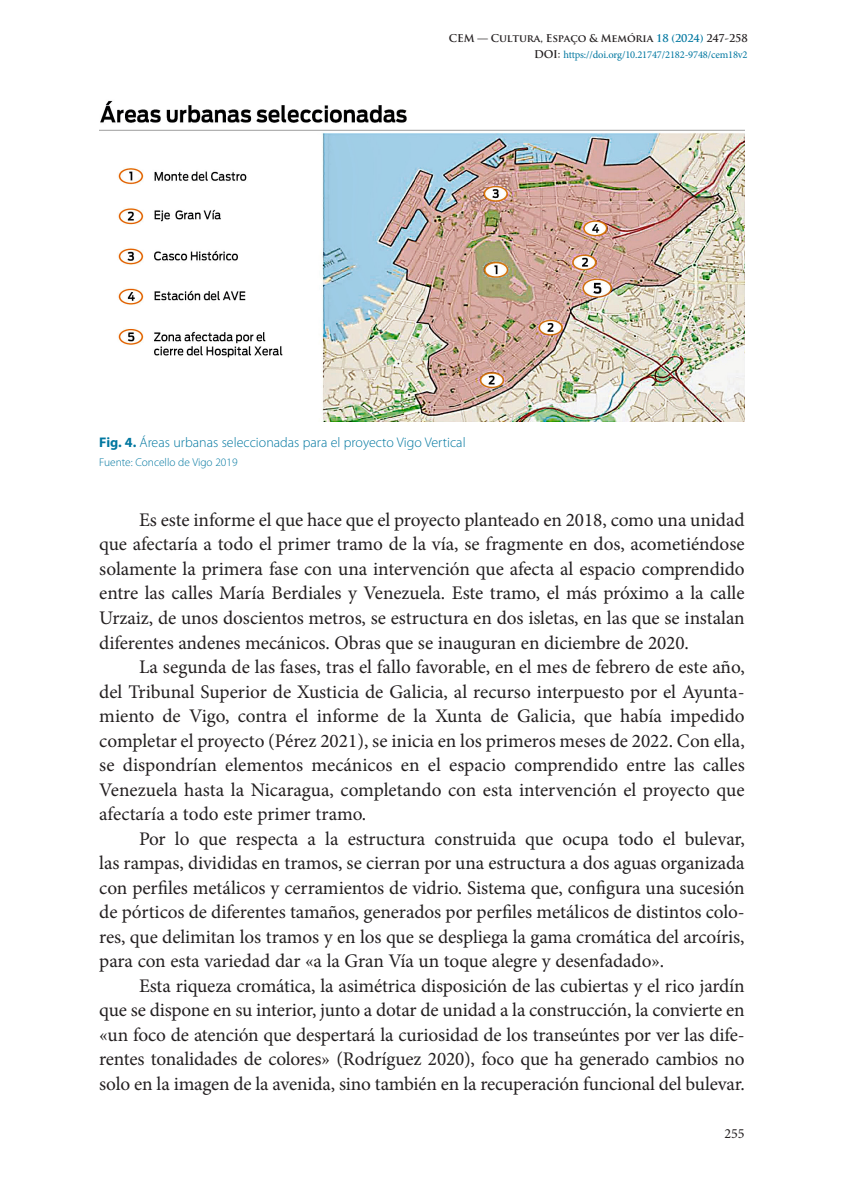
<style>
.page{position:relative;width:844px;height:1191px;background:#fff}
.page>*{position:absolute;margin:0;border:0;box-sizing:border-box;transform-origin:0 0}
.t1{font:19.25px/24.5px "Minion Pro";letter-spacing:-.005em;color:#231f20;text-align:justify}
.t2{font:300 14px "Myriad Pro";color:#0077a0}
.t3{font:14px "Minion Pro";color:#231f20}
.t4{font:300 11.38px "Myriad Pro";color:#0077a0}
.t5{font:10.5px "Minion Pro";letter-spacing:-.015em;color:#0077a0}
.t6{font:700 10.5px "Trajan Pro";letter-spacing:-.015em;color:#231f20}
.s1{color:#0077a0}
.s2{font-family:"Trajan Pro";font-weight:700;color:#231f20}
.s3{font-weight:700}
</style>
<div class="page">
<img style="left:99px;top:100px;width:645px;height:321px">
<p class="t6" style="left:449px;top:32px;width:300px">CEM — Cultura, Espaço &amp; Memória <span class="s1">18 (2024)</span> 247-258</p>
<p class="t5" style="left:534px;top:48px;width:215px"><span class="s2">DOI:</span> https://doi.org/10.21747/2182-9748/cem18v2</p>
<p class="t2" style="left:99px;top:434px;width:368px"><span class="s3">Fig. 4.</span> Áreas urbanas seleccionadas para el proyecto Vigo Vertical</p>
<p class="t4" style="left:99px;top:456px;width:140px">Fuente: Concello de Vigo 2019</p>
<p class="t1" style="left:99px;top:507px;width:646px;text-indent:40px">Es este informe el que hace que el proyecto planteado en 2018, como una unidad que afectaría a todo el primer tramo de la vía, se fragmente en dos, acometiéndose solamente la primera fase con una intervención que afecta al espacio comprendido entre las calles María Berdiales y Venezuela. Este tramo, el más próximo a la calle Urzaiz, de unos doscientos metros, se estructura en dos isletas, en las que se instalan diferentes andenes mecánicos. Obras que se inauguran en diciembre de 2020.</p>
<p class="t1" style="left:99px;top:654px;width:646px;text-indent:40px">La segunda de las fases, tras el fallo favorable, en el mes de febrero de este año, del Tribunal Superior de Xusticia de Galicia, al recurso interpuesto por el Ayunta&shy;miento de Vigo, contra el informe de la Xunta de Galicia, que había impedido completar el proyecto (Pérez 2021), se inicia en los primeros meses de 2022. Con ella, se dispondrían elementos mecánicos en el espacio comprendido entre las calles Venezuela hasta la Nicaragua, completando con esta intervención el proyecto que afectaría a todo este primer tramo.</p>
<p class="t1" style="left:99px;top:826px;width:646px;text-indent:40px">Por lo que respecta a la estructura construida que ocupa todo el bulevar, las rampas, divididas en tramos, se cierran por una estructura a dos aguas organizada con perfiles metálicos y cerramientos de vidrio. Sistema que, configura una sucesión de pórticos de diferentes tamaños, generados por perfiles metálicos de distintos colo&shy;res, que delimitan los tramos y en los que se despliega la gama cromática del arcoíris, para con esta variedad dar «a la Gran Vía un toque alegre y desenfadado».</p>
<p class="t1" style="left:99px;top:973px;width:646px;text-indent:40px">Esta riqueza cromática, la asimétrica disposición de las cubiertas y el rico jardín que se dispone en su interior, junto a dotar de unidad a la construcción, la convierte en «un foco de atención que despertará la curiosidad de los transeúntes por ver las dife&shy;rentes tonalidades de colores» (Rodríguez 2020), foco que ha generado cambios no solo en la imagen de la avenida, sino también en la recuperación funcional del bulevar.</p>
<p class="t3" style="left:724px;top:1124px;width:22px">255</p>
</div>
